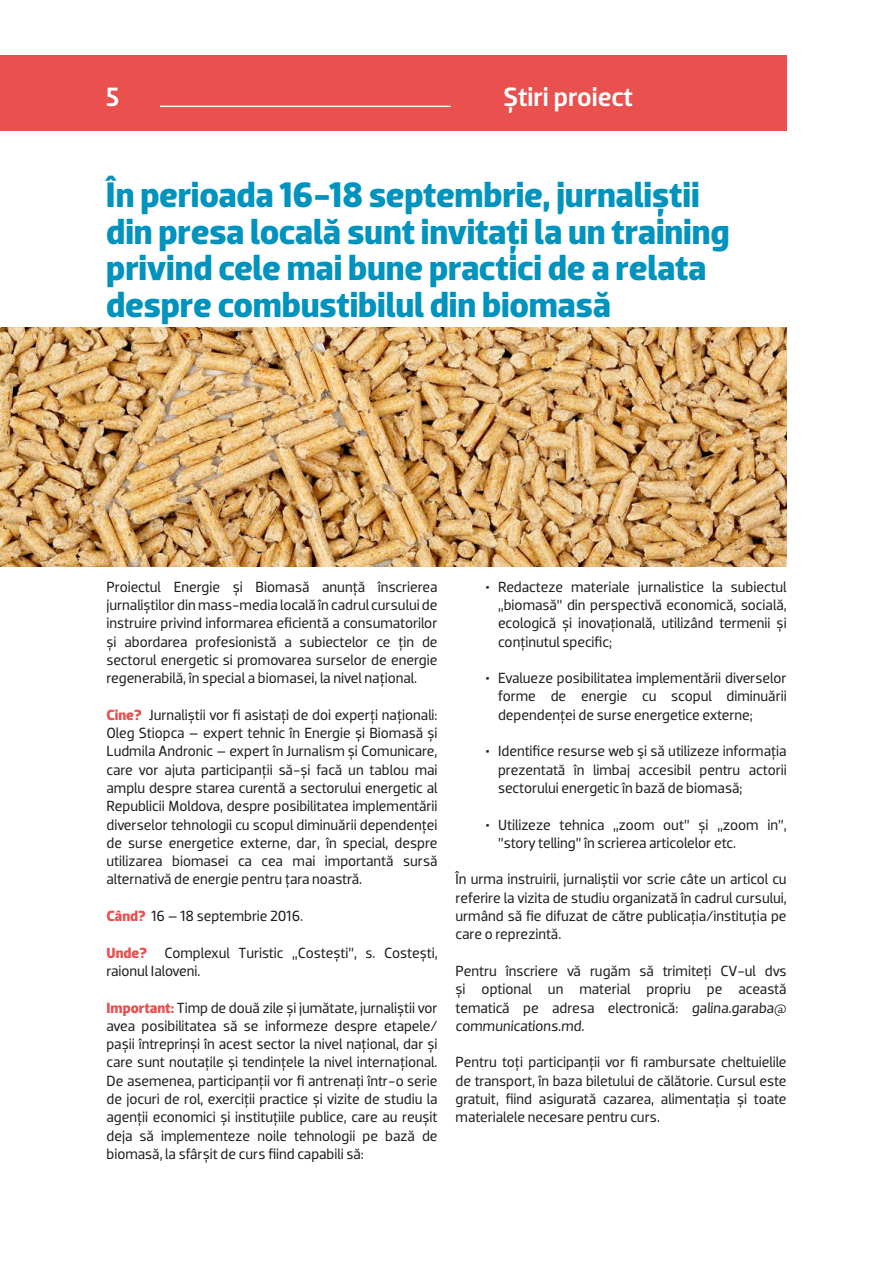
<style>
.page{position:relative;width:893px;height:1263px;background:#fff}
.page>*{position:absolute;margin:0;border:0;box-sizing:border-box;transform-origin:0 0}
.t1{font:700 36px/36.6px "Dobra";letter-spacing:-.01em;color:#0093be}
.t2{font:500 27px "Dobra";color:#fff}
.t3{font:15px/18.3px "Dobra";color:#1f1f1f;text-align:justify}
.s1{font-weight:700;color:#e9504e}
.s2{font-weight:900;font-style:italic}
.s3{font-style:italic}
</style>
<div class="page">
<div style="left:0;top:55px;width:786px;height:75px;background:#e9504e"></div>
<hr style="left:160px;top:106px;width:291px;height:1px;background:#fff">
<img style="left:0;top:327px;width:786px;height:239px">
<h2 class="t2" style="left:106px;top:81px;width:15px">5</h2>
<h2 class="t2" style="left:503px;top:81px;width:131px">Știri proiect</h2>
<h1 class="t1" style="left:106px;top:177px;width:625px">În perioada 16-18 septembrie, jurnaliștii din presa locală sunt invitați la un training privind cele mai bune practici de a relata despre combustibilul din biomasă</h1>
<p class="t3" style="left:106px;top:577px;width:333px">Proiectul Energie și Biomasă anunță înscrierea jurnaliștilor din mass-media locală în cadrul cursului de instruire privind informarea eficientă a consumatorilor și abordarea profesionistă a subiectelor ce țin de sectorul energetic si promovarea surselor de energie regenerabilă, în special a biomasei, la nivel național.</p>
<p class="t3" style="left:106px;top:705px;width:333px"><span class="s1">Cine?</span> Jurnaliștii vor fi asistați de doi experți naționali:<br>Oleg Stiopca – expert tehnic în Energie și Biomasă și Ludmila Andronic – expert în Jurnalism și Comunicare, care vor ajuta participanții să-și facă un tablou mai amplu despre starea curentă a sectorului energetic al Republicii Moldova, despre posibilitatea implementării diverselor tehnologii cu scopul diminuării dependenței de surse energetice externe, dar, în special, despre utilizarea biomasei ca cea mai importantă sursă alternativă de energie pentru țara noastră.</p>
<p class="t3" style="left:106px;top:907px;width:198px"><span class="s1">Când?</span> 16 – 18 septembrie 2016.</p>
<p class="t3" style="left:106px;top:943px;width:333px"><span class="s1">Unde?</span> Complexul Turistic „Costești”, s. Costești, raionul Ialoveni.</p>
<p class="t3" style="left:106px;top:998px;width:333px"><span class="s1">Important:</span> Timp de două zile și jumătate, jurnaliștii vor avea posibilitatea să se informeze despre etapele/ pașii întreprinși în acest sector la nivel național, dar și care sunt noutațile și tendințele la nivel internațional.<br>De asemenea, participanții vor fi antrenați într-o serie de jocuri de rol, exerciții practice și vizite de studiu la agenții economici și instituțiile publice, care au reușit deja să implementeze noile tehnologii pe bază de biomasă, la sfârșit de curs fiind capabili să:</p>
<p class="t3" style="left:498px;top:577px;width:290px;text-indent:-13px"><span class="s2">•</span> Redacteze materiale jurnalistice la subiectul „biomasă” din perspectivă economică, socială, ecologică și inovațională, utilizând termenii și conținutul specific;</p>
<p class="t3" style="left:498px;top:669px;width:290px;text-indent:-13px"><span class="s2">•</span> Evalueze posibilitatea implementării diverselor forme de energie cu scopul diminuării dependenței de surse energetice externe;</p>
<p class="t3" style="left:498px;top:742px;width:290px;text-indent:-13px"><span class="s2">•</span> Identifice resurse web şi să utilizeze informația prezentată în limbaj accesibil pentru actorii sectorului energetic în bază de biomasă;</p>
<p class="t3" style="left:498px;top:815px;width:290px;text-indent:-13px"><span class="s2">•</span> Utilizeze tehnica „zoom out” și „zoom in”, ”story telling” în scrierea articolelor etc.</p>
<p class="t3" style="left:456px;top:870px;width:333px">În urma instruirii, jurnaliștii vor scrie câte un articol cu referire la vizita de studiu organizată în cadrul cursului, urmând să fie difuzat de către publicația/instituția pe care o reprezintă.</p>
<p class="t3" style="left:456px;top:962px;width:333px">Pentru înscriere vă rugăm să trimiteţi CV-ul dvs și optional un material propriu pe această tematică pe adresa electronică: <span class="s3">galina.garaba@ communications.md.</span></p>
<p class="t3" style="left:456px;top:1053px;width:333px">Pentru toți participanții vor fi rambursate cheltuielile de transport, în baza biletului de călătorie. Cursul este gratuit, fiind asigurată cazarea, alimentația și toate materialele necesare pentru curs.</p>
</div>
